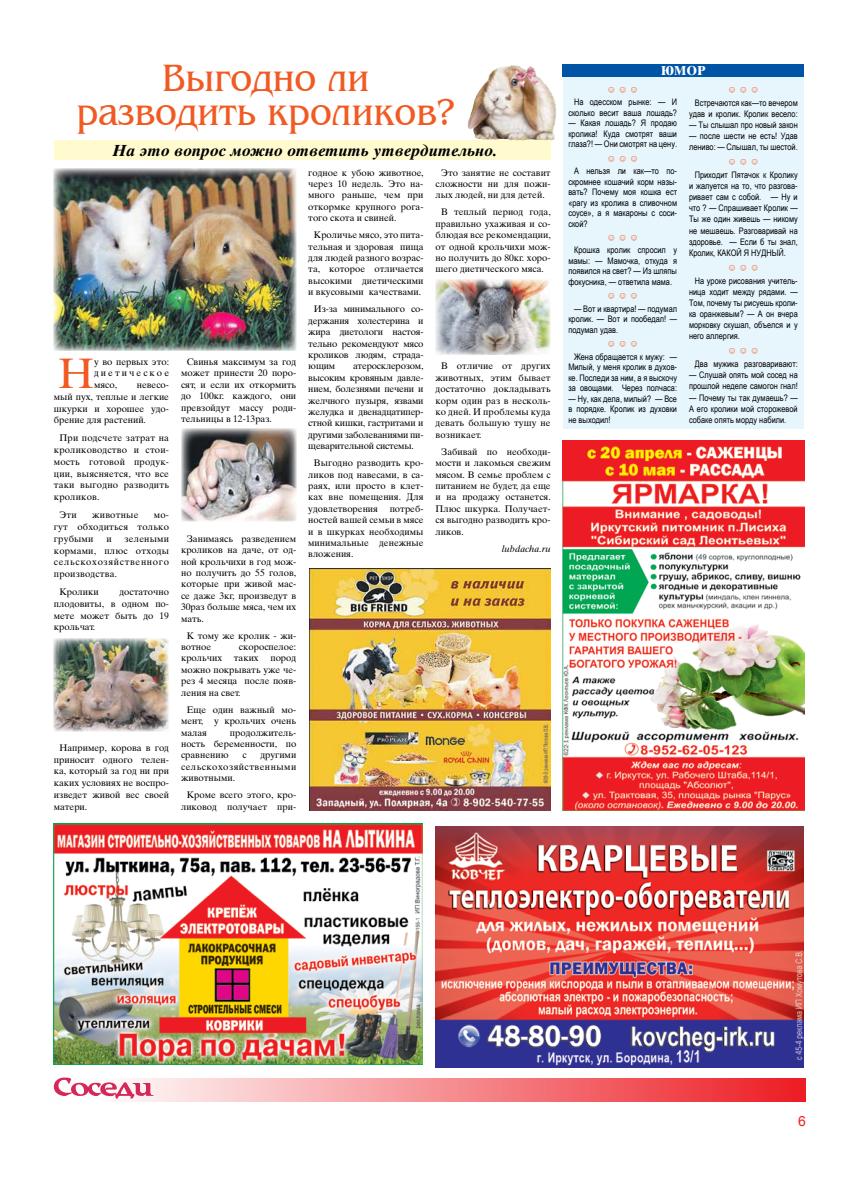
<style>
.page{position:relative;width:842px;height:1191px;background:#fff}
.page>*{position:absolute;margin:0;border:0;box-sizing:border-box;transform-origin:0 0}
.t1{font:42.5px "Times Ten Cyr Upright";color:#f15a22}
.t2{font:40px/34.3px "Benguiat";color:#f15a22;text-align:center;scale:.88 1}
.t3{font:16px "Times Ten Cyr Bold Inclined";color:#000}
.t4{font:14px "Arial";color:#ed1d24}
.t5{font:700 13px "Times Ten Cyr";color:#fff}
.t6{font:9.5px/11.4px "Times Ten Cyr Upright";color:#000;text-align:justify}
.t7{font:9.5px "Times Ten Cyr Inclined";color:#000}
.t8{font:9.5px "Times Ten Cyr Upright";letter-spacing:.02em;color:#000}
.t9{font:9px/10.5px "Arial Narrow";color:#000;text-align:justify}
.t10{font:9px "Arial Narrow";color:#f15a22}
</style>
<div class="page">
<svg style="left:129px;top:1078px;width:676px;height:23px;background:#f48488"></svg>
<svg style="left:53px;top:1077px;width:101px;height:22px"></svg>
<img style="left:54px;top:823px;width:368px;height:241px">
<img style="left:563px;top:440px;width:241px;height:370px">
<img style="left:54px;top:169px;width:242px;height:181px">
<img style="left:310px;top:569px;width:241px;height:241px">
<div style="left:54px;top:140px;width:497px;height:20px;background:#fffbce"></div>
<img style="left:491px;top:65px;width:20px;height:8px">
<img style="left:435px;top:279px;width:116px;height:76px">
<div style="left:563px;top:72px;width:240px;height:356px;background:#e7f6fd"></div>
<div style="left:563px;top:64px;width:241px;height:13px;background:#0054a6"></div>
<img style="left:54px;top:638px;width:115px;height:93px">
<img style="left:181px;top:428px;width:115px;height:93px">
<img style="left:435px;top:826px;width:369px;height:241px">
<h2 class="t2" style="left:76px;top:61px;width:432px">Выгодно ли разводить кроликов?</h2>
<p class="t6" style="left:308px;top:167px;width:117px">годное к убою животное, через 10 недель. Это на&shy;много раньше, чем при откормке крупного рога&shy;того скота и свиней.</p>
<p class="t6" style="left:308px;top:229px;width:117px;text-align:center">Кроличье мясо, это пита&shy;тельная и здоровая пища для людей разного возрас&shy;та, которое отличается высокими диетическими и вкусовыми качествами.</p>
<p class="t6" style="left:308px;top:303px;width:117px;text-indent:6px">Из-за минимального со&shy;держания холестерина и жира диетологи настоя&shy;тельно рекомендуют мясо кроликов людям, страда&shy;ющим</p>
<h3 class="t3" style="left:113px;top:141px;width:386px">На это вопрос можно ответить утвердительно.</h3>
<p class="t6" style="left:435px;top:167px;width:117px;text-indent:6px">Это занятие не составит сложности ни для пожи&shy;лых людей, ни для детей.</p>
<p class="t6" style="left:435px;top:206px;width:117px;text-indent:6px">В теплый период года, правильно ухаживая и со&shy;блюдая все рекомендации, от одной крольчихи мож&shy;но получить до 80кг. хоро&shy;шего диетического мяса.</p>
<p class="t6" style="left:181px;top:356px;width:117px;text-indent:6px">Свинья максимум за год может принести 20 поро&shy;сят, и если их откормить до 100кг. каждого, они превзойдут массу роди&shy;тельницы в 12-13раз.</p>
<h1 class="t1" style="left:59px;top:348px;width:37px">Н</h1>
<p class="t6" style="left:94px;top:356px;width:76px">у во первых это: диетическое мясо,</p>
<p class="t6" style="left:435px;top:360px;width:117px;text-indent:6px">В отличие от других животных, этим бывает достаточно докладывать корм один раз в несколь&shy;ко дней. И проблемы куда девать большую тушу не возникает.</p>
<p class="t6" style="left:435px;top:446px;width:117px;text-indent:6px">Забивай по необходи&shy;мости и лакомься свежим мясом. В семье проблем с питанием не будет, да еще и на продажу останется.<br>Плюс шкурка. Получает&shy;ся выгодно разводить кро&shy;ликов.</p>
<p class="t7" style="left:502px;top:543px;width:50px">lubdacha.ru</p>
<p class="t6" style="left:308px;top:360px;width:117px;text-indent:45px">атеросклерозом, высоким кровяным давле&shy;нием, болезнями печени и желчного пузыря, язвами желудка и двенадцатипер&shy;стной кишки, гастритами и другими заболеваниями пи&shy;щеварительной системы.</p>
<p class="t6" style="left:308px;top:457px;width:117px;text-indent:6px">Выгодно разводить кро&shy;ликов под навесами, в са&shy;раях, или просто в клет&shy;ках вне помещения. Для удовлетворения потреб&shy;ностей вашей семьи в мясе и в шкурках необходимы минимальные денежные вложения.</p>
<p class="t6" style="left:54px;top:378px;width:117px;line-height:11.9px;text-indent:83px">невесо&shy;мый пух, теплые и легкие шкурки и хорошее удо&shy;брение для растений.</p>
<p class="t6" style="left:54px;top:432px;width:117px;line-height:11.9px;text-indent:6px">При подсчете затрат на кролиководство и стои&shy;мость готовой продук&shy;ции, выясняется, что все таки выгодно разводить кроликов.</p>
<p class="t6" style="left:60px;top:509px;width:19px">Эти</p>
<p class="t8" style="left:92px;top:509px;width:48px">животные</p>
<p class="t6" style="left:54px;top:509px;width:117px;line-height:11.9px;text-indent:100px">мо&shy;гут обходиться только грубыми</p>
<p class="t6" style="left:181px;top:533px;width:117px;text-indent:6px">Занимаясь разведением кроликов на даче, от од&shy;ной крольчихи в год мож&shy;но получить до 55 голов, которые при живой мас&shy;се даже 3кг, произведут в 30раз больше мяса, чем их мать.</p>
<p class="t6" style="left:181px;top:630px;width:117px;text-indent:6px">К тому же кролик - жи&shy;вотное</p>
<p class="t6" style="left:54px;top:532px;width:117px;line-height:11.9px;text-indent:71px">зелеными кормами, плюс отходы сельскохозяйственного производства.</p>
<p class="t6" style="left:60px;top:586px;width:41px">Кролики</p>
<p class="t6" style="left:106px;top:533px;width:7px">и</p>
<p class="t6" style="left:54px;top:585px;width:117px;line-height:11.9px;text-indent:66px">достаточно плодовиты, в одном по&shy;мете может быть до 19 крольчат.</p>
<p class="t6" style="left:181px;top:641px;width:117px;text-indent:58px">скороспелое: крольчих таких пород можно покрывать уже че&shy;рез 4 месяца после появ&shy;ления на свет.</p>
<p class="t6" style="left:181px;top:704px;width:117px;text-indent:6px">Еще один важный мо&shy;мент, у крольчих очень малая</p>
<p class="t6" style="left:181px;top:726px;width:117px;text-indent:49px">продолжитель&shy;ность беременности, по сравнению</p>
<p class="t6" style="left:54px;top:741px;width:117px;line-height:11.9px;text-indent:6px">Например, корова в год приносит одного телен&shy;ка, который за год ни при каких условиях не воспро&shy;изведет живой вес своей матери.</p>
<p class="t6" style="left:181px;top:749px;width:117px;text-indent:79px">другими сельскохозяйственными животными.</p>
<p class="t6" style="left:181px;top:789px;width:117px;text-align:center">Кроме всего этого, кро&shy;ликовод получает при-</p>
<p class="t6" style="left:242px;top:749px;width:6px">с</p>
<h3 class="t5" style="left:661px;top:63px;width:46px">ЮМОР</h3>
<p class="t10" style="left:607px;top:82px;width:33px">☺ ☺ ☺</p>
<p class="t9" style="left:568px;top:96px;width:110px;text-align:right">На одесском рынке: — И сколько весит ваша лошадь?</p>
<p class="t9" style="left:568px;top:117px;width:110px">— Какая лошадь? Я продаю кролика! Куда смотрят ваши глаза?! — Они смотрят на цену.</p>
<p class="t10" style="left:607px;top:151px;width:33px">☺ ☺ ☺</p>
<p class="t9" style="left:568px;top:165px;width:110px;text-indent:6px">А нельзя ли как—то по&shy;скромнее кошачий корм назы&shy;вать? Почему моя кошка ест «рагу из кролика в сливочном соусе», а я макароны с соси&shy;ской?</p>
<p class="t10" style="left:607px;top:230px;width:33px">☺ ☺ ☺</p>
<p class="t9" style="left:568px;top:245px;width:110px;text-indent:6px">Крошка кролик спросил у мамы: — Мамочка, откуда я появился на свет? — Из шляпы фокусника, — ответила мама.</p>
<p class="t10" style="left:607px;top:289px;width:33px">☺ ☺ ☺</p>
<p class="t9" style="left:568px;top:303px;width:110px;text-indent:6px">— Вот и квартира! — подумал кролик. — Вот и пообедал! — подумал удав.</p>
<p class="t10" style="left:607px;top:336px;width:33px">☺ ☺ ☺</p>
<p class="t9" style="left:568px;top:351px;width:110px;text-indent:6px">Жена обращается к мужу: — Милый, у меня кролик в духов&shy;ке. Последи за ним, а я выскочу за овощами. Через полчаса:</p>
<p class="t9" style="left:568px;top:393px;width:110px">— Ну, как дела, милый? — Все в порядке. Кролик из духовки не выходил!</p>
<p class="t10" style="left:728px;top:82px;width:33px">☺ ☺ ☺</p>
<p class="t9" style="left:689px;top:97px;width:110px;line-height:11.1px;text-align:right">Встречаются как—то вечером удав и кролик. Кролик весело:</p>
<p class="t9" style="left:689px;top:119px;width:110px">— Ты слышал про новый закон</p>
<p class="t9" style="left:689px;top:130px;width:110px;line-height:11.1px">— после шести не есть! Удав лениво: — Слышал, ты шестой.</p>
<p class="t10" style="left:728px;top:154px;width:33px">☺ ☺ ☺</p>
<p class="t9" style="left:689px;top:169px;width:110px;line-height:11.1px;text-indent:6px">Приходит Пятачок к Кролику и жалуется на то, что разгова&shy;ривает сам с собой. — Ну и что ? — Спрашивает Кролик — Ты же один живешь — никому не мешаешь. Разговаривай на здоровье. — Если б ты знал, Кролик, КАКОЙ Я НУДНЫЙ.</p>
<p class="t10" style="left:728px;top:260px;width:33px">☺ ☺ ☺</p>
<p class="t9" style="left:689px;top:275px;width:110px;line-height:11.1px;text-indent:6px">На уроке рисования учитель&shy;ница ходит между рядами. — Том, почему ты рисуешь кроли&shy;ка оранжевым? — А он вчера морковку скушал, объелся и у него аллергия.</p>
<p class="t10" style="left:728px;top:343px;width:33px">☺ ☺ ☺</p>
<p class="t9" style="left:695px;top:358px;width:105px">Два мужика разговаривают:</p>
<p class="t9" style="left:689px;top:369px;width:110px;line-height:11.1px">— Слушай опять мой сосед на прошлой неделе самогон гнал!</p>
<p class="t9" style="left:689px;top:391px;width:110px;line-height:11.1px">— Почему ты так думаешь? — А его кролики мой сторожевой собаке опять морду набили.</p>
<h3 class="t4" style="left:798px;top:1112px;width:9px">6</h3>
</div>
